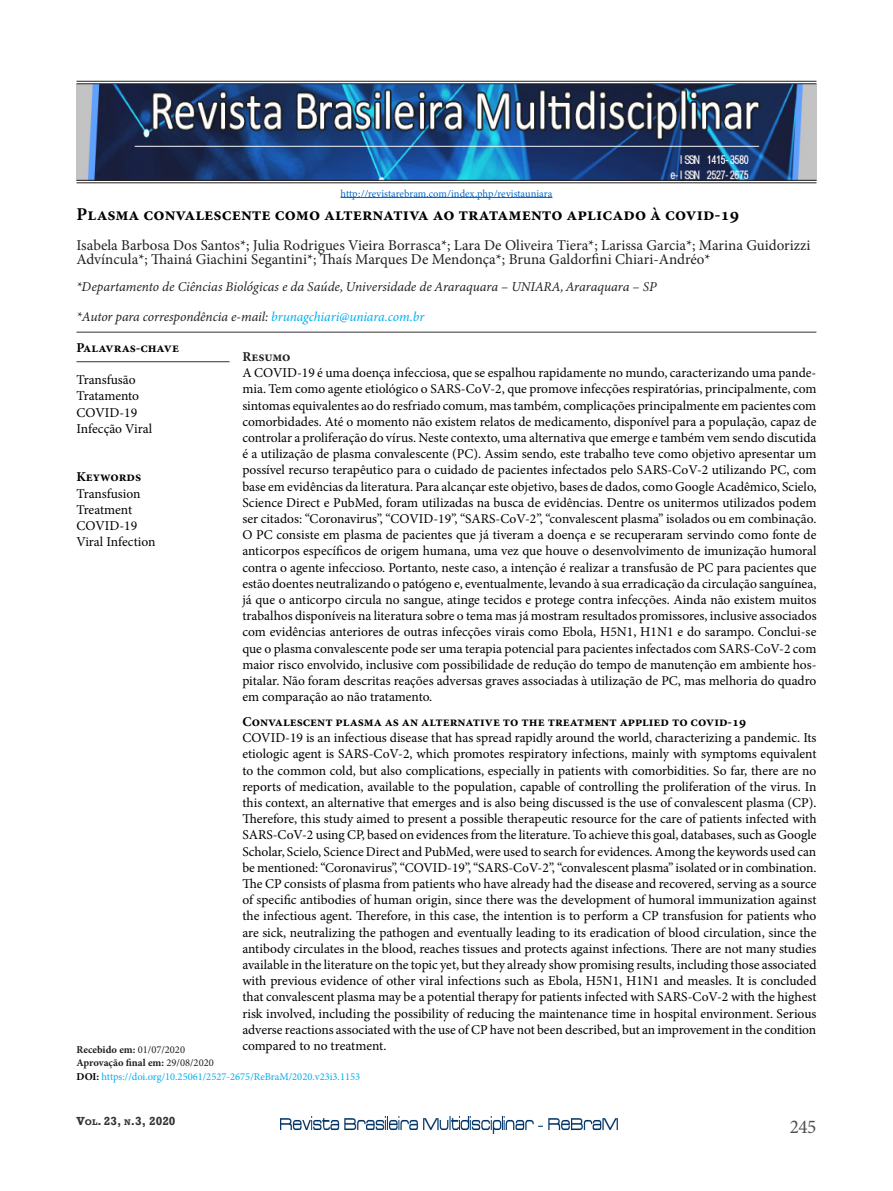
<style>
.page{position:relative;width:893px;height:1191px;background:#fff}
.page>*{position:absolute;margin:0;border:0;box-sizing:border-box;transform-origin:0 0}
.t1{font:19.5px "Minion Pro";color:#4f4f50}
.t2{font:700 18px "Minion Pro";color:#000}
.t3{font:15px/13.5px "Minion Pro";color:#231f20}
.t4{font:13.5px/16.2px "Minion Pro";letter-spacing:-.005em;color:#000}
.t5{font:italic 13.5px "Minion 3";color:#231f20}
.t6{font:700 13.5px "Minion Pro";color:#000}
.t7{font:italic 13.5px "Minion Pro";letter-spacing:-.01em;color:#231f20}
.t8{font:700 13.5px "Minion Pro";letter-spacing:-.005em;color:#231f20}
.t9{font:700 12px "Rockwell";color:#333}
.t10{font:10.5px/13.5px "Minion Pro";color:#00aeef}
.t11{font:10.5px "Minion 3";letter-spacing:-.005em;color:#0563c1}
.t12{font:700 10.5px "Minion Pro";color:#231f20}
.s1{color:#00aeef}
.s2{font-weight:400}
.s3{font-weight:700;color:#231f20}
.s4{color:#231f20}
.s5{font-weight:700;color:#000}
.s6{font-size:8.4px}
</style>
<div class="page">
<img style="left:280px;top:1116px;width:338px;height:17px">
<hr style="left:341px;top:197px;width:211px;height:1px;background:#0563c1">
<hr style="left:76px;top:332px;width:740px;height:1px;background:#333">
<hr style="left:76px;top:361px;width:154px;height:1px;background:#333">
<img style="left:76px;top:84px;width:740px;height:96px">
<hr style="left:76px;top:81px;width:740px;height:1px;background:#231f20">
<hr style="left:76px;top:83px;width:740px;height:1px;background:#231f20">
<hr style="left:76px;top:180px;width:740px;height:1px;background:#231f20">
<hr style="left:76px;top:182px;width:740px;height:1px;background:#231f20">
<p class="t11" style="left:341px;top:186px;width:213px">http://revistarebram.com/index.php/revistauniara</p>
<h2 class="t2" style="left:76px;top:202px;width:664px">Plasma convalescente como alternativa ao tratamento aplicado à covid-19</h2>
<p class="t3" style="left:76px;top:238px;width:735px">Isabela Barbosa Dos Santos*; Julia Rodrigues Vieira Borrasca*; Lara De Oliveira Tiera*; Larissa Garcia*; Marina Guidorizzi<br>Advíncula*; Thainá Giachini Segantini*; Thaís Marques De Mendonça*; Bruna Galdorfini Chiari-Andréo*</p>
<p class="t5" style="left:76px;top:277px;width:582px">*Departamento de Ciências Biológicas e da Saúde, Universidade de Araraquara – UNIARA, Araraquara – SP</p>
<p class="t7" style="left:76px;top:307px;width:349px">*Autor para correspondência e-mail: <span class="s1">brunagchiari@uniara.com.br</span></p>
<p class="t6" style="left:76px;top:338px;width:104px">Palavras-chave</p>
<p class="t4" style="left:76px;top:372px;width:77px">Transfusão<br>Tratamento<br>COVID-19<br>Infecção Viral</p>
<p class="t6" style="left:76px;top:467px;width:66px">Keywords</p>
<p class="t4" style="left:76px;top:485px;width:81px">Transfusion<br>Treatment<br>COVID-19<br>Viral Infection</p>
<p class="t8" style="left:242px;top:347px;width:50px">Resumo</p>
<p class="t4" style="left:242px;top:365px;width:576px;text-align:justify">A COVID-19 é uma doença infecciosa, que se espalhou rapidamente no mundo, caracterizando uma pande&shy;mia. Tem como agente etiológico o SARS-CoV-2, que promove infecções respiratórias, principalmente, com sintomas equivalentes ao do resfriado comum, mas também, complicações principalmente em pacientes com comorbidades. Até o momento não existem relatos de medicamento, disponível para a população, capaz de controlar a proliferação do vírus. Neste contexto, uma alternativa que emerge e também vem sendo discutida é a utilização de plasma convalescente (PC). Assim sendo, este trabalho teve como objetivo apresentar um possível recurso terapêutico para o cuidado de pacientes infectados pelo SARS-CoV-2 utilizando PC, com base em evidências da literatura. Para alcançar este objetivo, bases de dados, como Google Acadêmico, Scielo, Science Direct e PubMed, foram utilizadas na busca de evidências. Dentre os unitermos utilizados podem ser citados: “Coronavirus”, “COVID-19”, “SARS-CoV-2”, “convalescent plasma” isolados ou em combinação.<br>O PC consiste em plasma de pacientes que já tiveram a doença e se recuperaram servindo como fonte de anticorpos específicos de origem humana, uma vez que houve o desenvolvimento de imunização humoral contra o agente infeccioso. Portanto, neste caso, a intenção é realizar a transfusão de PC para pacientes que estão doentes neutralizando o patógeno e, eventualmente, levando à sua erradicação da circulação sanguínea, já que o anticorpo circula no sangue, atinge tecidos e protege contra infecções. Ainda não existem muitos trabalhos disponíveis na literatura sobre o tema mas já mostram resultados promissores, inclusive associados com evidências anteriores de outras infecções virais como Ebola, H5N1, H1N1 e do sarampo. Conclui-se que o plasma convalescente pode ser uma terapia potencial para pacientes infectados com SARS-CoV-2 com maior risco envolvido, inclusive com possibilidade de redução do tempo de manutenção em ambiente hos&shy;pitalar. Não foram descritas reações adversas graves associadas à utilização de PC, mas melhoria do quadro em comparação ao não tratamento.</p>
<p class="t6" style="left:242px;top:712px;width:505px">Convalescent plasma as an alternative to the treatment applied to covid-19</p>
<p class="t4" style="left:242px;top:730px;width:576px;text-align:justify">COVID-19 is an infectious disease that has spread rapidly around the world, characterizing a pandemic. Its etiologic agent is SARS-CoV-2, which promotes respiratory infections, mainly with symptoms equivalent to the common cold, but also complications, especially in patients with comorbidities. So far, there are no reports of medication, available to the population, capable of controlling the proliferation of the virus. In this context, an alternative that emerges and is also being discussed is the use of convalescent plasma (CP).<br>Therefore, this study aimed to present a possible therapeutic resource for the care of patients infected with SARS-CoV-2 using CP, based on evidences from the literature. To achieve this goal, databases, such as Google Scholar, Scielo, Science Direct and PubMed, were used to search for evidences. Among the keywords used can be mentioned: “Coronavirus”, “COVID-19”, “SARS-CoV-2”, “convalescent plasma” isolated or in combination.<br>The CP consists of plasma from patients who have already had the disease and recovered, serving as a source of specific antibodies of human origin, since there was the development of humoral immunization against the infectious agent. Therefore, in this case, the intention is to perform a CP transfusion for patients who are sick, neutralizing the pathogen and eventually leading to its eradication of blood circulation, since the antibody circulates in the blood, reaches tissues and protects against infections. There are not many studies available in the literature on the topic yet, but they already show promising results, including those associated with previous evidence of other viral infections such as Ebola, H5N1, H1N1 and measles. It is concluded that convalescent plasma may be a potential therapy for patients infected with SARS-CoV-2 with the highest risk involved, including the possibility of reducing the maintenance time in hospital environment. Serious adverse reactions associated with the use of CP have not been described, but an improvement in the condition</p>
<p class="t12" style="left:76px;top:1042px;width:110px">Recebido em: <span class="s2">01/07/2020</span></p>
<p class="t4" style="left:242px;top:1037px;width:146px">compared to no treatment.</p>
<p class="t10" style="left:76px;top:1056px;width:285px"><span class="s3">Aprovação final em:</span> <span class="s4">29/08/2020<br></span><span class="s5">DOI:</span> https://doi.org/10.25061/2527-2675/ReBraM/2020.v23i3.1153</p>
<p class="t9" style="left:76px;top:1113px;width:101px">V<span class="s6">ol</span>. 23, <span class="s6">n</span>.3, 2020</p>
<h1 class="t1" style="left:790px;top:1113px;width:28px">245</h1>
</div>
